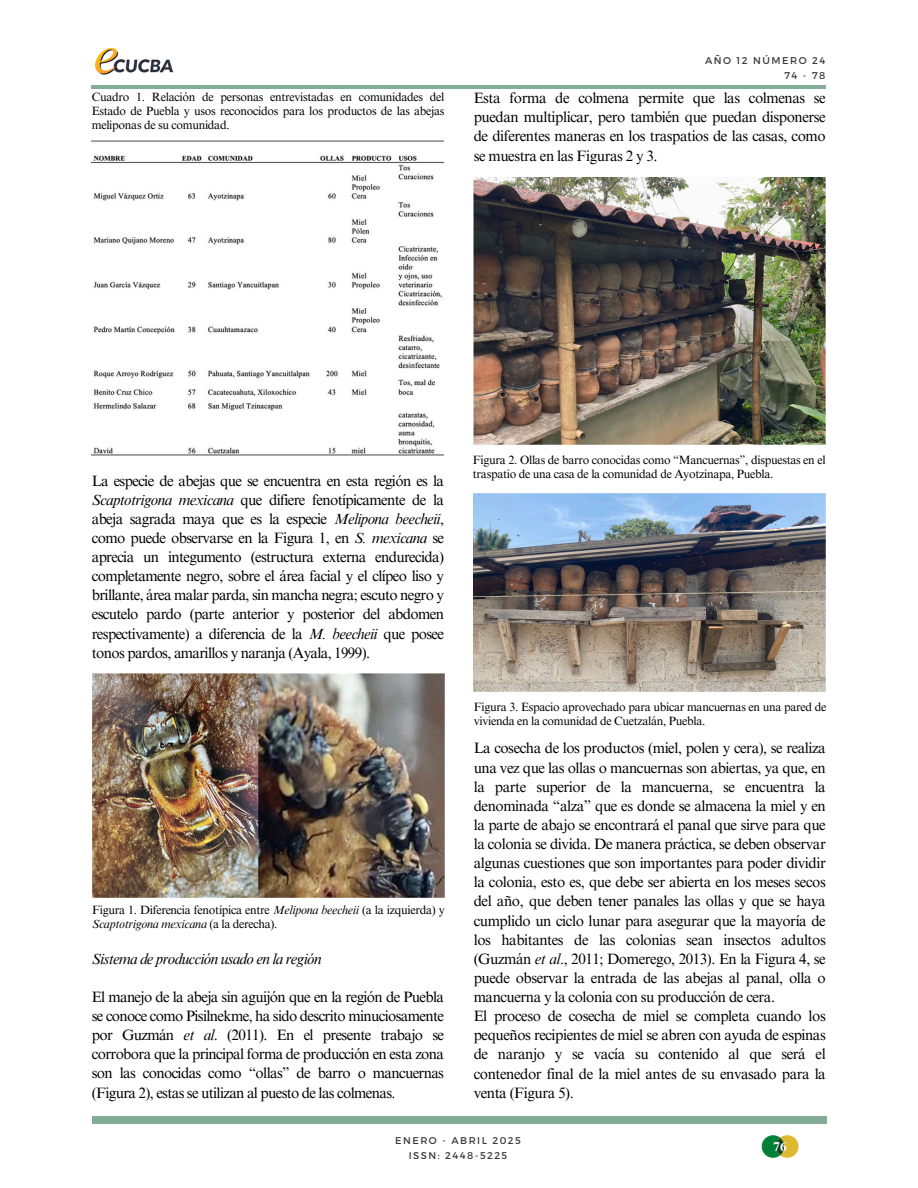
<style>
.page{position:relative;width:918px;height:1188px;background:#fff}
.page>*{position:absolute;margin:0;border:0;box-sizing:border-box;transform-origin:0 0}
.t1{font:15px/19.2px "Times NRMT Pro";letter-spacing:-.03em;color:#000;text-align:justify}
.t2{font:italic 15px "Times NRMT Pro";letter-spacing:-.04em;color:#000}
.t3{font:700 13.05px "Te X Gyre Termes";color:#fefefe}
.t4{font:12px/14px "Times NRMT Pro";letter-spacing:-.025em;color:#000}
.t5{font:9.9px "Montserrat";letter-spacing:.15em;color:#3a3a3a}
.s1{font-style:italic}
</style>
<div class="page">
<hr style="left:92px;top:85px;width:734px;height:4px;background:#83ad96">
<div style="left:92px;top:1117px;width:734px;height:6px;background:#83ad96"></div>
<svg style="left:762px;top:1135px;width:37px;height:23px"></svg>
<img style="left:95px;top:47px;width:78px;height:28px">
<img style="left:92px;top:141px;width:352px;height:315px">
<img style="left:92px;top:674px;width:352px;height:224px">
<img style="left:474px;top:178px;width:352px;height:266px">
<img style="left:474px;top:493px;width:352px;height:198px">
<h1 class="t4" style="left:92px;top:91px;width:354px;text-align:justify">Cuadro 1. Relación de personas entrevistadas en comunidades del Estado de Puebla y usos reconocidos para los productos de las abejas meliponas de su comunidad.</h1>
<h1 class="t5" style="left:705px;top:54px;width:122px">AÑO 12 NÚMERO 24</h1>
<p class="t5" style="left:784px;top:69px;width:42px">74 - 78</p>
<p class="t1" style="left:474px;top:90px;width:354px">Esta forma de colmena permite que las colmenas se puedan multiplicar, pero también que puedan disponerse de diferentes maneras en los traspatios de las casas, como se muestra en las Figuras 2 y 3.</p>
<p class="t1" style="left:92px;top:473px;width:354px">La especie de abejas que se encuentra en esta región es la <span class="s1">Scaptotrigona mexicana</span> que difiere fenotípicamente de la abeja sagrada maya que es la especie <span class="s1">Melipona beecheii</span>, como puede observarse en la Figura 1, en <span class="s1">S. mexicana</span> se aprecia un integumento (estructura externa endurecida) completamente negro, sobre el área facial y el clípeo liso y brillante, área malar parda, sin mancha negra; escuto negro y escutelo pardo (parte anterior y posterior del abdomen respectivamente) a diferencia de la <span class="s1">M. beecheii</span> que posee tonos pardos, amarillos y naranja (Ayala, 1999).</p>
<p class="t4" style="left:92px;top:904px;width:354px">Figura 1. Diferencia fenotípica entre <span class="s1">Melipona beecheii</span> (a la izquierda) y<br><span class="s1">Scaptotrigona mexicana</span> (a la derecha).</p>
<h1 class="t2" style="left:92px;top:953px;width:231px">Sistema de producción usado en la región</h1>
<h1 class="t1" style="left:92px;top:989px;width:354px">El manejo de la abeja sin aguijón que en la región de Puebla se conoce como Pisilnekme, ha sido descrito minuciosamente por Guzmán <span class="s1">et al</span>. (2011). En el presente trabajo se corrobora que la principal forma de producción en esta zona son las conocidas como “ollas” de barro o mancuernas (Figura 2), estas se utilizan al puesto de las colmenas.</h1>
<h2 class="t4" style="left:473px;top:455px;width:354px">Figura 2. Ollas de barro conocidas como “Mancuernas”, dispuestas en el traspatio de una casa de la comunidad de Ayotzinapa, Puebla.</h2>
<p class="t4" style="left:474px;top:701px;width:354px">Figura 3. Espacio aprovechado para ubicar mancuernas en una pared de vivienda en la comunidad de Cuetzalán, Puebla.</p>
<p class="t1" style="left:474px;top:741px;width:354px;text-align:left">La cosecha de los productos (miel, polen y cera), se realiza una vez que las ollas o mancuernas son abiertas, ya que, en la parte superior de la mancuerna, se encuentra la denominada “alza” que es donde se almacena la miel y en la parte de abajo se encontrará el panal que sirve para que la colonia se divida. De manera práctica, se deben observar algunas cuestiones que son importantes para poder dividir la colonia, esto es, que debe ser abierta en los meses secos del año, que deben tener panales las ollas y que se haya cumplido un ciclo lunar para asegurar que la mayoría de los habitantes de las colonias sean insectos adultos (Guzmán <span class="s1">et al</span>., 2011; Domerego, 2013). En la Figura 4, se puede observar la entrada de las abejas al panal, olla o mancuerna y la colonia con su producción de cera.<br>El proceso de cosecha de miel se completa cuando los pequeños recipientes de miel se abren con ayuda de espinas de naranjo y se vacía su contenido al que será el contenedor final de la miel antes de su envasado para la venta (Figura 5).</p>
<h2 class="t5" style="left:395px;top:1134px;width:127px">ENERO - ABRIL 2025</h2>
<h1 class="t5" style="left:409px;top:1149px;width:100px">ISSN: 2448-5225</h1>
<p class="t3" style="left:774px;top:1137px;width:15px">76</p>
</div>
